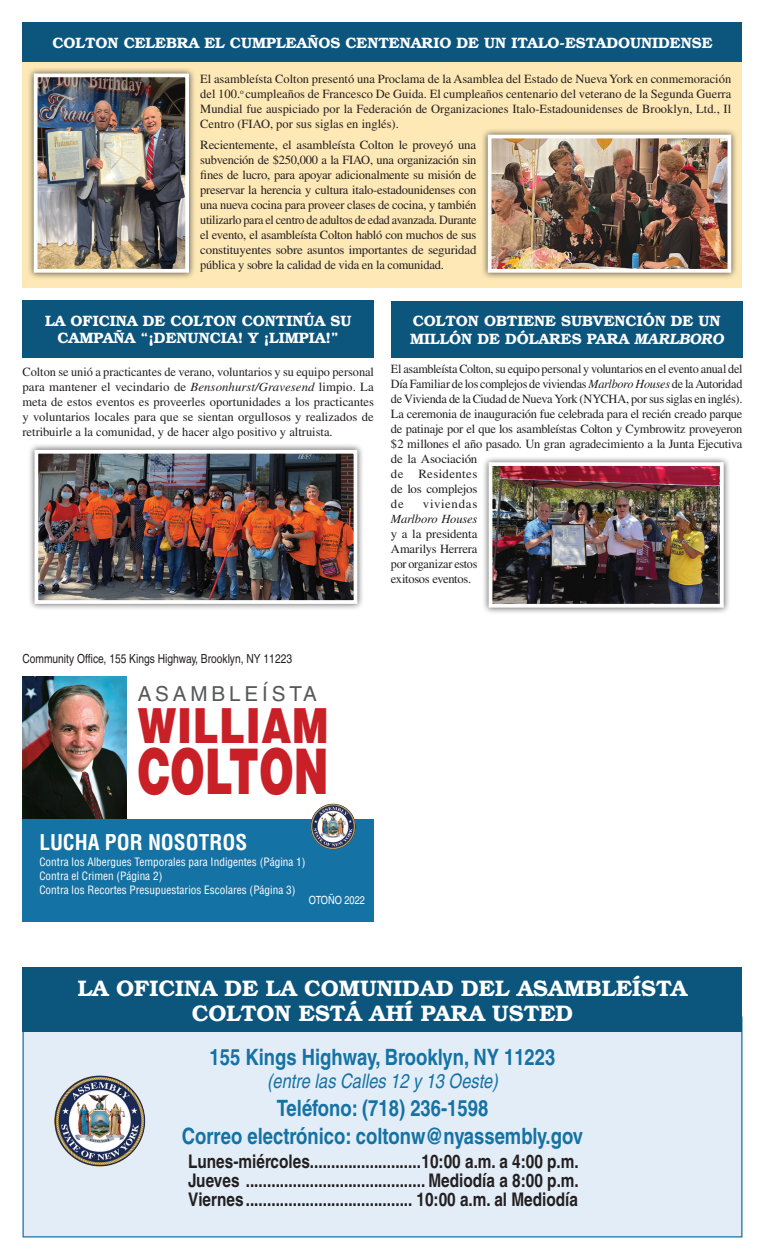
<style>
.page{position:relative;width:765px;height:1260px;background:#fff}
.page>*{position:absolute;margin:0;border:0;box-sizing:border-box;transform-origin:0 0}
.t1{font:900 63px "Helvetica";color:#c82026;scale:.66 1}
.t2{font:900 48.38px "Helvetica";letter-spacing:.02em;color:#c82026;scale:.8 1}
.t3{font:700 condensed 22.5px/28.1px "Helvetica";color:#1472a4;text-align:center}
.t4{font:600 22.5px/25px "Bookman";color:#fff;text-align:center}
.t5{font:700 condensed 21.25px "Helvetica";color:#fff}
.t6{font:20.62px "Helvetica";letter-spacing:.185em;color:#57585a}
.t7{font:italic condensed 20px "Helvetica";color:#1472a4}
.t8{font:700 condensed 18.75px/18.8px "Helvetica";color:#231f20;text-align:justify}
.t9{font:600 15px/17.5px "Bookman";color:#fff;text-align:center}
.t10{font:12.5px/15px "Times";letter-spacing:-.02em;color:#231f20;text-align:justify}
.t11{font:condensed 12.5px "Helvetica";color:#231f20}
.t12{font:italic 12.5px "Times";letter-spacing:-.02em;color:#231f20}
.t13{font:12.5px "Times";letter-spacing:.05em;color:#231f20}
.t14{font:condensed 11.25px/13.8px "Helvetica";color:#fff}
.t15{font:condensed 11.25px "Helvetica";color:#fff}
.s1{font-style:italic}
</style>
<div class="page">
<div style="left:22px;top:819px;width:352px;height:103px;background:#1472a4"></div>
<img style="left:310px;top:804px;width:46px;height:45px;border-radius:23px">
<img style="left:23px;top:677px;width:103px;height:142px">
<div style="left:23px;top:1017px;width:719px;height:220px;background:#e3edf8"></div>
<div style="left:22px;top:968px;width:720px;height:64px;background:#0c557d"></div>
<div style="left:22px;top:62px;width:720px;height:226px;background:#fee9b6"></div>
<div style="left:481px;top:128px;width:257px;height:151px;background:#231f20;opacity:.75"></div>
<img style="left:493px;top:140px;width:233px;height:128px">
<div style="left:488px;top:135px;width:243px;height:138px;border:4px solid #fff"></div>
<div style="left:27px;top:67px;width:169px;height:212px;background:#231f20;opacity:.75"></div>
<img style="left:39px;top:78px;width:145px;height:190px">
<div style="left:34px;top:73px;width:155px;height:200px;border:4px solid #fff"></div>
<img style="left:54px;top:1075px;width:91px;height:92px;border-radius:46px">
<div style="left:22px;top:22px;width:720px;height:40px;background:#0c557d"></div>
<div style="left:22px;top:300px;width:352px;height:58px;background:#0c557d"></div>
<div style="left:391px;top:301px;width:351px;height:57px;background:#0c557d"></div>
<div style="left:28px;top:443px;width:336px;height:168px;background:#231f20;opacity:.75"></div>
<img style="left:39px;top:455px;width:313px;height:144px">
<div style="left:34px;top:450px;width:323px;height:154px;border:4px solid #fff"></div>
<div style="left:482px;top:455px;width:249px;height:160px;background:#231f20;opacity:.75"></div>
<img style="left:494px;top:467px;width:225px;height:136px">
<div style="left:489px;top:462px;width:235px;height:146px;border:4px solid #fff"></div>
<p class="t9" style="left:52px;top:34px;width:662px">COLTON CELEBRA EL CUMPLEAÑOS CENTENARIO DE UN ITALO-ESTADOUNIDENSE</p>
<p class="t10" style="left:200px;top:71px;width:533px">El asambleísta Colton presentó una Proclama de la Asamblea del Estado de Nueva York en conmemoración del 100.<sup>o</sup> cumpleaños de Francesco De Guida. El cumpleaños centenario del veterano de la Segunda Guerra Mundial fue auspiciado por la Federación de Organizaciones Italo-Estadounidenses de Brooklyn, Ltd., Il Centro (FIAO, por sus siglas en inglés).</p>
<p class="t10" style="left:200px;top:137px;width:278px">Recientemente, el asambleísta Colton le proveyó una subvención de $250,000 a la FIAO, una organización sin fines de lucro, para apoyar adicionalmente su misión de preservar la herencia y cultura italo-estadounidenses con una nueva cocina para proveer clases de cocina, y también utilizarlo para el centro de adultos de edad avanzada. Durante el evento, el asambleísta Colton habló con muchos de sus constituyentes sobre asuntos importantes de seguridad pública y sobre la calidad de vida en la comunidad.</p>
<p class="t9" style="left:45px;top:312px;width:308px">LA OFICINA DE COLTON CONTINÚA SU<br>CAMPAÑA “¡DENUNCIA! Y ¡LIMPIA!”</p>
<p class="t9" style="left:410px;top:312px;width:315px;text-align:left">COLTON OBTIENE SUBVENCIÓN DE UN<br>MILLÓN DE DÓLARES PARA <span class="s1">MARLBORO</span></p>
<p class="t10" style="left:22px;top:365px;width:353px">Colton se unió a practicantes de verano, voluntarios y su equipo personal para mantener el vecindario de <span class="s1">Bensonhurst/Gravesend</span> limpio. La meta de estos eventos es proveerles oportunidades a los practicantes y voluntarios locales para que se sientan orgullosos y realizados de retribuirle a la comunidad, y de hacer algo positivo y altruista.</p>
<p class="t10" style="left:391px;top:361px;width:353px;text-align:left">El asambleísta Colton, su equipo personal y voluntarios en el evento anual del Día Familiar de los complejos de viviendas <span class="s1">Marlboro Houses</span> de la Autoridad de Vivienda de la Ciudad de Nueva York (NYCHA, por sus siglas en inglés).<br>La ceremonia de inauguración fue celebrada para el recién creado parque de patinaje por el que los asambleístas Colton y Cymbrowitz proveyeron $2 millones el año pasado. Un gran agradecimiento a la Junta Ejecutiva de la Asociación<br>de Residentes<br>de los complejos<br>de</p>
<p class="t13" style="left:423px;top:497px;width:56px">viviendas</p>
<p class="t12" style="left:391px;top:512px;width:88px">Marlboro Houses</p>
<p class="t10" style="left:391px;top:526px;width:88px">y a la presidenta Amarilys Herrera por organizar estos exitosos eventos.</p>
<p class="t11" style="left:22px;top:651px;width:271px">Community Office, 155 Kings Highway, Brooklyn, NY 11223</p>
<h3 class="t6" style="left:138px;top:682px;width:181px">ASAMBLEÍSTA</h3>
<h2 class="t2" style="left:138px;top:694px;width:240px">WILLIAM</h2>
<h1 class="t1" style="left:138px;top:730px;width:291px">COLTON</h1>
<h3 class="t5" style="left:39px;top:829px;width:209px">LUCHA POR NOSOTROS</h3>
<p class="t14" style="left:39px;top:855px;width:268px">Contra los Albergues Temporales para Indigentes (Página 1)<br>Contra el Crimen (Página 2)<br>Contra los Recortes Presupuestarios Escolares (Página 3)</p>
<p class="t15" style="left:309px;top:894px;width:58px">OTOÑO 2022</p>
<h3 class="t4" style="left:78px;top:976px;width:611px">LA OFICINA DE LA COMUNIDAD DEL ASAMBLEÍSTA<br>COLTON ESTÁ AHÍ PARA USTED</h3>
<h3 class="t3" style="left:210px;top:1043px;width:347px">155 Kings Highway, Brooklyn, NY 11223</h3>
<h3 class="t7" style="left:267px;top:1069px;width:232px">(entre las Calles 12 y 13 Oeste)</h3>
<h3 class="t3" style="left:182px;top:1094px;width:403px">Teléfono: (718) 236-1598<br>Correo electrónico: coltonw@nyassembly.gov</h3>
<h3 class="t8" style="left:188px;top:1152px;width:392px">Lunes-miércoles..........................10:00 a.m. a 4:00 p.m.<br>Jueves .......................................... Mediodía a 8:00 p.m.<br>Viernes....................................... 10:00 a.m. al Mediodía</h3>
</div>
